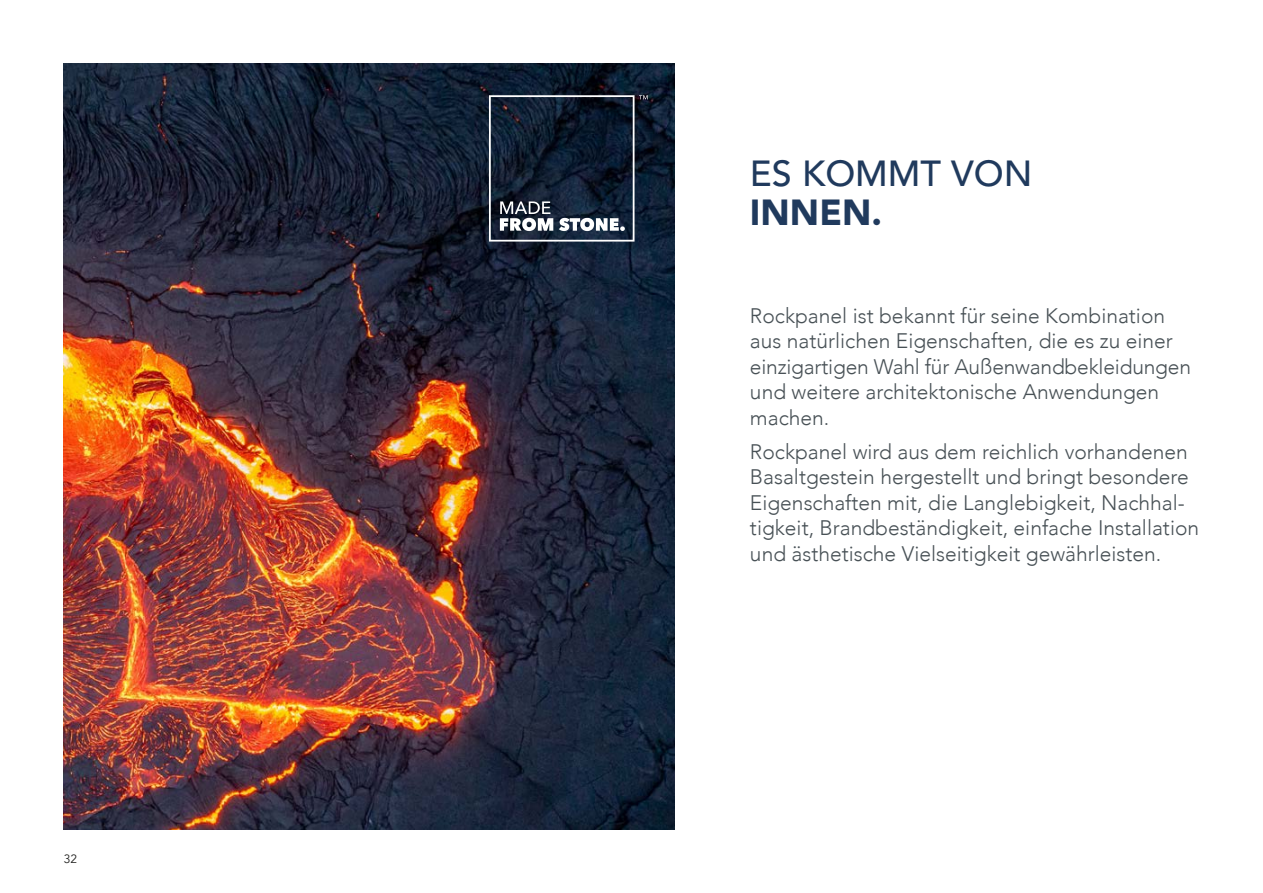
<style>
.page{position:relative;width:1263px;height:893px;background:#fff}
.page>*{position:absolute;margin:0;border:0;box-sizing:border-box;transform-origin:0 0}
.t1{font:500 36px "Avenir LT Std";color:#203a5d}
.t2{font:900 36px "Avenir LT Std";color:#203a5d}
.t3{font:300 21px/25.5px "Avenir";color:#485156}
.t4{font:12px "Avenir";color:#1d1d1b}
</style>
<div class="page">
<img style="left:64px;top:64px;width:610px;height:765px">
<svg style="left:489px;top:95px;width:159px;height:147px;background:#253243"></svg>
<p class="t4" style="left:64px;top:852px;width:15px">32</p>
<h1 class="t1" style="left:750px;top:152px;width:284px">ES KOMMT VON</h1>
<h1 class="t2" style="left:750px;top:190px;width:134px">INNEN.</h1>
<p class="t3" style="left:750px;top:303px;width:443px">Rockpanel ist bekannt für seine Kombination aus natürlichen Eigenschaften, die es zu einer einzigartigen Wahl für Außenwandbekleidungen und weitere architektonische Anwendungen machen.</p>
<p class="t3" style="left:750px;top:439px;width:451px">Rockpanel wird aus dem reichlich vorhandenen Basaltgestein hergestellt und bringt besondere Eigenschaften mit, die Langlebigkeit, Nachhal&shy;tigkeit, Brandbeständigkeit, einfache Installation und ästhetische Vielseitigkeit gewährleisten.</p>
</div>
